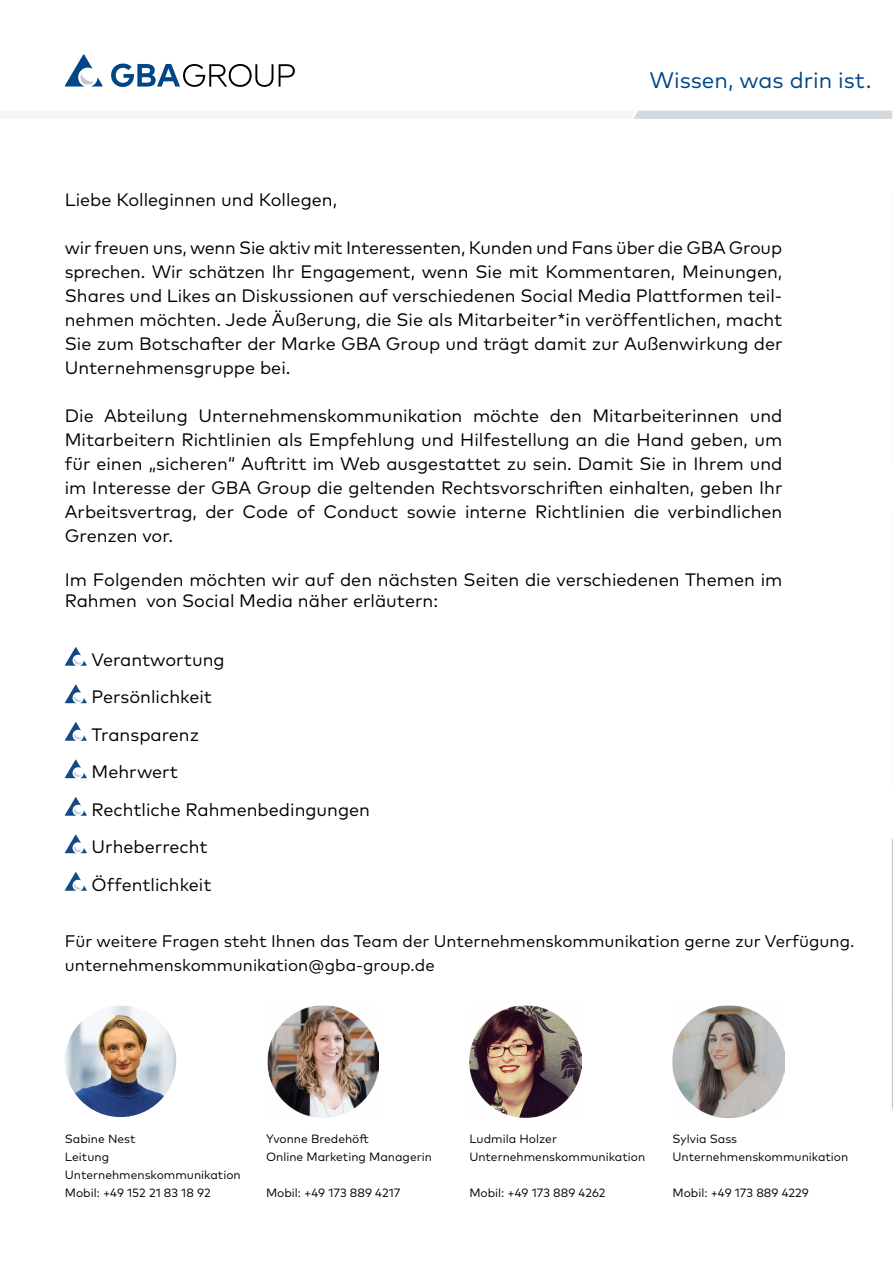
<style>
.page{position:relative;width:893px;height:1263px;background:#fff}
.page>*{position:absolute;margin:0;border:0;box-sizing:border-box;transform-origin:0 0}
.t1{font:22.5px "Mark Pro";color:#004787}
.t2{font:18px/24px "Mark W1 G";color:#000;text-align:justify}
.t3{font:16.8px/24px "Mark Pro";color:#000}
.t4{font:12px/18px "Mark W1 G";color:#000}
</style>
<div class="page">
<svg style="left:64px;top:54px;width:39px;height:33px"></svg>
<svg style="left:279px;top:64px;width:16px;height:23px"></svg>
<svg style="left:111px;top:64px;width:162px;height:23px"></svg>
<svg style="left:65px;top:647px;width:22px;height:19px"></svg>
<svg style="left:65px;top:684px;width:22px;height:19px"></svg>
<svg style="left:65px;top:722px;width:22px;height:19px"></svg>
<svg style="left:65px;top:759px;width:22px;height:19px"></svg>
<svg style="left:65px;top:797px;width:22px;height:19px"></svg>
<svg style="left:65px;top:834px;width:22px;height:19px"></svg>
<svg style="left:65px;top:872px;width:22px;height:19px"></svg>
<div style="left:633px;top:111px;width:259px;height:8px;background:#d4d9de"></div>
<svg style="left:892px;top:839px;width:1px;height:271px"></svg>
<img style="left:267px;top:1006px;width:111px;height:112px">
<img style="left:469px;top:1006px;width:113px;height:112px">
<img style="left:672px;top:1006px;width:113px;height:112px">
<img style="left:65px;top:1006px;width:111px;height:111px;border-radius:56px">
<p class="t1" style="left:649px;top:64px;width:224px">Wissen, was drin ist.</p>
<p class="t2" style="left:65px;top:187px;width:274px">Liebe Kolleginnen und Kollegen,</p>
<p class="t2" style="left:65px;top:235px;width:719px">wir freuen uns, wenn Sie aktiv mit Interessenten, Kunden und Fans über die GBA Group sprechen. Wir schätzen Ihr Engagement, wenn Sie mit Kommentaren, Meinungen, Shares und Likes an Diskussionen auf verschiedenen Social Media Plattformen teil&shy;nehmen möchten. Jede Äußerung, die Sie als Mitarbeiter*in veröffentlichen, macht Sie zum Botschafter der Marke GBA Group und trägt damit zur Außenwirkung der Unternehmensgruppe bei.</p>
<p class="t2" style="left:65px;top:403px;width:719px">Die Abteilung Unternehmenskommunikation möchte den Mitarbeiterinnen und Mitarbeitern Richtlinien als Empfehlung und Hilfestellung an die Hand geben, um für einen „sicheren“ Auftritt im Web ausgestattet zu sein. Damit Sie in Ihrem und im Interesse der GBA Group die geltenden Rechtsvorschriften einhalten, geben Ihr Arbeitsvertrag, der Code of Conduct sowie interne Richtlinien die verbindlichen Grenzen vor.</p>
<p class="t2" style="left:65px;top:567px;width:719px;line-height:21.6px">Im Folgenden möchten wir auf den nächsten Seiten die verschiedenen Themen im<br>Rahmen von Social Media näher erläutern:</p>
<p class="t2" style="left:92px;top:639px;width:280px;line-height:37.5px;text-align:left">Verantwortung<br>Persönlichkeit<br>Transparenz<br>Mehrwert<br>Rechtliche Rahmenbedingungen<br>Urheberrecht<br>Öffentlichkeit</p>
<p class="t3" style="left:65px;top:928px;width:791px">Für weitere Fragen steht Ihnen das Team der Unternehmenskommunikation gerne zur Verfügung. unternehmenskommunikation@gba-group.de</p>
<p class="t4" style="left:65px;top:1129px;width:177px">Sabine Nest<br>Leitung<br>Unternehmenskommunikation<br>Mobil: +49 152 21 83 18 92</p>
<p class="t4" style="left:266px;top:1129px;width:167px">Yvonne Bredehöft<br>Online Marketing Managerin</p>
<p class="t4" style="left:266px;top:1183px;width:136px">Mobil: +49 173 889 4217</p>
<p class="t4" style="left:469px;top:1129px;width:177px">Ludmila Holzer<br>Unternehmenskommunikation</p>
<p class="t4" style="left:469px;top:1183px;width:138px">Mobil: +49 173 889 4262</p>
<p class="t4" style="left:672px;top:1129px;width:177px">Sylvia Sass<br>Unternehmenskommunikation</p>
<p class="t4" style="left:672px;top:1183px;width:138px">Mobil: +49 173 889 4229</p>
</div>
